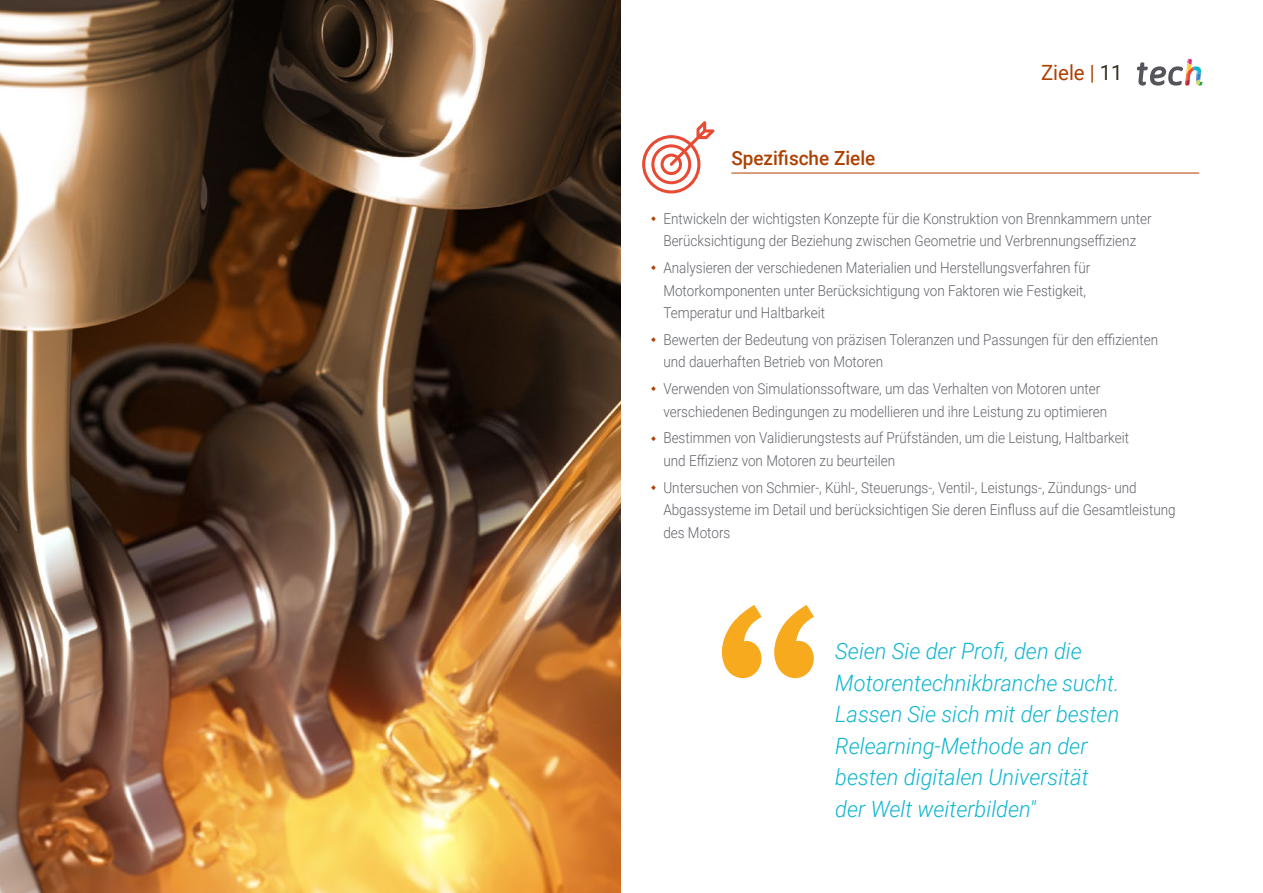
<style>
.page{position:relative;width:1263px;height:893px;background:#fff}
.page>*{position:absolute;margin:0;border:0;box-sizing:border-box;transform-origin:0 0}
.t1{font:italic 300 22.5px/31.5px "Roboto";color:#0fb6cf}
.t2{font:21px "Roboto";color:#ae4000}
.t3{font:500 19.5px "Roboto";color:#ae4000}
.t4{font:300 15px/22.5px "Roboto";color:#61646a;scale:.9 1}
.s1{color:#312e20}
</style>
<div class="page">
<hr style="left:731px;top:173px;width:468px;height:1px;background:#ae4000">
<svg style="left:642px;top:121px;width:72px;height:72px"></svg>
<img style="left:0;top:0;width:621px;height:893px">
<svg style="left:722px;top:605px;width:92px;height:73px"></svg>
<svg style="left:1137px;top:59px;width:65px;height:27px"></svg>
<h3 class="t3" style="left:731px;top:144px;width:145px">Spezifische Ziele</h3>
<h2 class="t2" style="left:1041px;top:57px;width:83px">Ziele | <span class="s1">11</span></h2>
<p class="t4" style="left:663px;top:207px;width:544px">Entwickeln der wichtigsten Konzepte für die Konstruktion von Brennkammern unter<br>Berücksichtigung der Beziehung zwischen Geometrie und Verbrennungseffizienz</p>
<p class="t4" style="left:663px;top:256px;width:476px">Analysieren der verschiedenen Materialien und Herstellungsverfahren für<br>Motorkomponenten unter Berücksichtigung von Faktoren wie Festigkeit,<br>Temperatur und Haltbarkeit</p>
<p class="t4" style="left:663px;top:328px;width:551px">Bewerten der Bedeutung von präzisen Toleranzen und Passungen für den effizienten und dauerhaften Betrieb von Motoren</p>
<p class="t4" style="left:663px;top:377px;width:495px">Verwenden von Simulationssoftware, um das Verhalten von Motoren unter verschiedenen Bedingungen zu modellieren und ihre Leistung zu optimieren</p>
<p class="t4" style="left:663px;top:426px;width:519px">Bestimmen von Validierungstests auf Prüfständen, um die Leistung, Haltbarkeit und Effizienz von Motoren zu beurteilen</p>
<p class="t4" style="left:663px;top:476px;width:571px">Untersuchen von Schmier-, Kühl-, Steuerungs-, Ventil-, Leistungs-, Zündungs- und<br>Abgassysteme im Detail und berücksichtigen Sie deren Einfluss auf die Gesamtleistung des Motors</p>
<h1 class="t1" style="left:835px;top:635px;width:286px">Seien Sie der Profi, den die<br>Motorentechnikbranche sucht.<br>Lassen Sie sich mit der besten<br>Relearning-Methode an der besten digitalen Universität der Welt weiterbilden"</h1>
</div>
